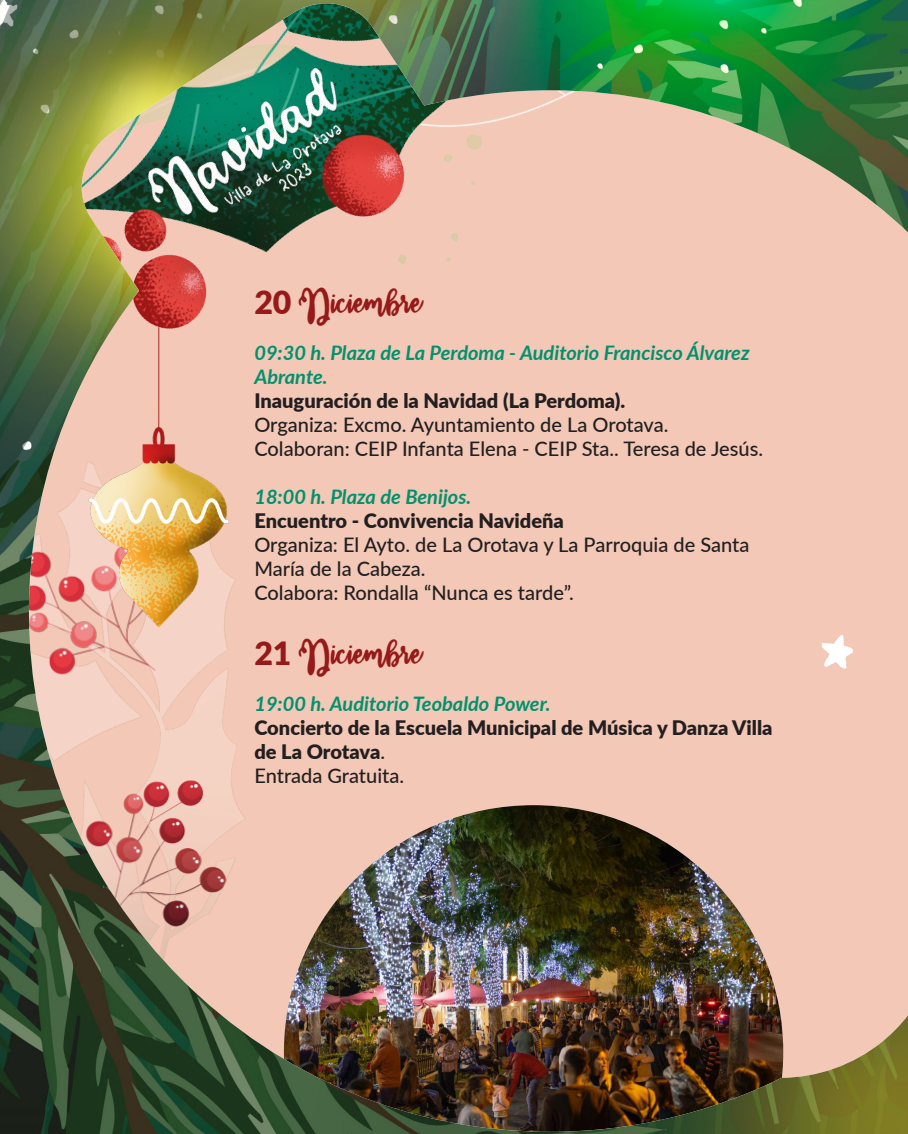
<style>
.page{position:relative;width:908px;height:1134px;background:#fff}
.page>*{position:absolute;margin:0;border:0;box-sizing:border-box;transform-origin:0 0}
.t1{font:22px "Calligraphy Stye";color:#961a19}
.t2{font:500 20px/24px "Lato";color:#231f20}
.t3{font:900 20px/24px "Lato";color:#231f20}
.t4{font:italic 700 20px/24px "Lato";color:#00916e}
.s1{font-family:"Lato";font-weight:900;font-size:32px}
.s2{font-weight:500}
</style>
<div class="page">
<img style="left:0;top:0;width:907px;height:1134px">
<p class="t1" style="left:254px;top:292px;width:169px"><span class="s1">20</span> Diciembre</p>
<p class="t4" style="left:254px;top:340px;width:496px">09:30 h. Plaza de La Perdoma - Auditorio Francisco Álvarez<br>Abrante.</p>
<p class="t3" style="left:254px;top:388px;width:372px">Inauguración de la Navidad (La Perdoma).</p>
<p class="t2" style="left:254px;top:412px;width:415px">Organiza: Excmo. Ayuntamiento de La Orotava.</p>
<p class="t2" style="left:254px;top:436px;width:510px">Colaboran: CEIP Infanta Elena - CEIP Sta.. Teresa de Jesús.</p>
<p class="t4" style="left:254px;top:484px;width:218px">18:00 h. Plaza de Benijos.</p>
<p class="t3" style="left:254px;top:508px;width:311px">Encuentro - Convivencia Navideña</p>
<p class="t2" style="left:254px;top:532px;width:496px">Organiza: El Ayto. de La Orotava y La Parroquia de Santa<br>María de la Cabeza.</p>
<p class="t2" style="left:254px;top:580px;width:321px">Colabora: Rondalla “Nunca es tarde”.</p>
<p class="t1" style="left:254px;top:642px;width:169px"><span class="s1">21</span> Diciembre</p>
<p class="t4" style="left:254px;top:691px;width:298px">19:00 h. Auditorio Teobaldo Power.</p>
<p class="t3" style="left:254px;top:715px;width:519px">Concierto de la Escuela Municipal de Música y Danza Villa de La Orotava<span class="s2">.</span></p>
<p class="t2" style="left:254px;top:763px;width:151px">Entrada Gratuita.</p>
</div>
